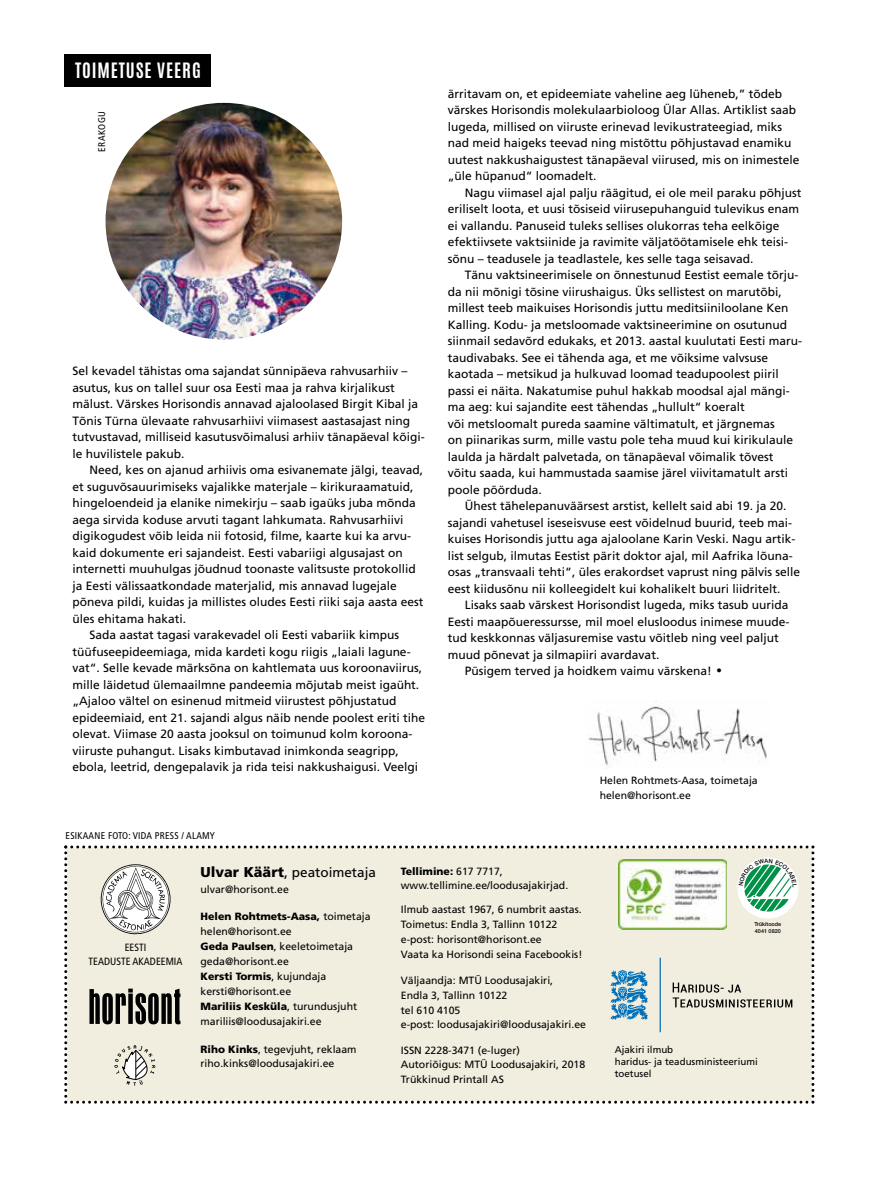
<style>
.page{position:relative;width:893px;height:1191px;background:#fff}
.page>*{position:absolute;margin:0;border:0;box-sizing:border-box;transform-origin:0 0}
.t1{font:condensed 51px "Aurora BT";letter-spacing:.015em;color:#000}
.t2{font:700 18px "Antonio";letter-spacing:.05em;color:#fff}
.t3{font:13.5px "Frutiger";color:#000}
.t4{font:12px/16.5px "Frutiger";color:#000}
.t5{font:10.5px/15px "Frutiger";color:#000}
.t6{font:condensed 10.5px/13.5px "Frutiger";color:#000;text-align:center}
.t7{font:9.75px/12px "Frutiger";color:#000}
.t8{font:condensed 9.75px "Frutiger";letter-spacing:.025em;color:#000}
.t9{font:condensed 9.75px "Frutiger";letter-spacing:.05em;color:#000}
.t10{font:500 5.55px/6.6px "Helvetica Neue LT Std";color:#000}
.s1{font-family:"Franklin Gothic";font-weight:600;font-size:13.5px}
.s2{font-weight:900;font-size:14.25px}
.s3{font-size:14.25px}
.s4{font-weight:900}
</style>
<div class="page">
<div style="left:65px;top:54px;width:146px;height:33px;background:#000"></div>
<img style="left:106px;top:103px;width:236px;height:236px;border-radius:50%">
<img style="left:588px;top:706px;width:179px;height:60px">
<svg style="left:64px;top:845px;width:750px;height:258px;background:#e7e6d8"></svg>
<h2 class="t2" style="left:75px;top:62px;width:127px">TOIMETUSE VEERG</h2>
<p class="t9" style="left:98px;top:151px;width:42px;rotate:-90deg">ERAKOGU</p>
<p class="t4" style="left:73px;top:364px;width:354px">Sel kevadel tähistas oma sajandat sünnipäeva rahvusarhiiv – asutus, kus on tallel suur osa Eesti maa ja rahva kirjalikust mälust. Värskes Horisondis annavad ajaloolased Birgit Kibal ja Tõnis Türna ülevaate rahvusarhiivi viimasest aastasajast ning tutvustavad, milliseid kasutusvõimalusi arhiiv tänapäeval kõigi&shy;le huvilistele pakub.</p>
<p class="t4" style="left:90px;top:463px;width:335px">Need, kes on ajanud arhiivis oma esivanemate jälgi, teavad,</p>
<p class="t4" style="left:73px;top:479px;width:342px">et suguvõsauurimiseks vajalikke materjale – kirikuraamatuid,</p>
<p class="t4" style="left:73px;top:496px;width:345px">hingeloendeid ja elanike nimekirju – saab igaüks juba mõnda</p>
<p class="t4" style="left:73px;top:512px;width:332px">aega sirvida koduse arvuti tagant lahkumata. Rahvusarhiivi</p>
<p class="t4" style="left:73px;top:529px;width:340px">digikogudest võib leida nii fotosid, filme, kaarte kui ka arvu-</p>
<p class="t4" style="left:73px;top:545px;width:332px">kaid dokumente eri sajandeist. Eesti vabariigi algusajast on</p>
<p class="t4" style="left:73px;top:562px;width:345px">internetti muuhulgas jõudnud toonaste valitsuste protokollid</p>
<p class="t4" style="left:73px;top:578px;width:326px">ja Eesti välissaatkondade materjalid, mis annavad lugejale</p>
<p class="t4" style="left:73px;top:595px;width:352px">põneva pildi, kuidas ja millistes oludes Eesti riiki saja aasta eest</p>
<p class="t4" style="left:73px;top:611px;width:115px">üles ehitama hakati.</p>
<p class="t4" style="left:90px;top:628px;width:311px">Sada aastat tagasi varakevadel oli Eesti vabariik kimpus</p>
<p class="t4" style="left:73px;top:644px;width:339px">tüüfuseepideemiaga, mida kardeti kogu riigis „laiali lagune-</p>
<p class="t4" style="left:73px;top:661px;width:351px">vat“. Selle kevade märksõna on kahtlemata uus koroonaviirus,</p>
<p class="t4" style="left:73px;top:677px;width:348px">mille läidetud ülemaailmne pandeemia mõjutab meist igaüht.</p>
<p class="t4" style="left:73px;top:694px;width:325px">„Ajaloo vältel on esinenud mitmeid viirustest põhjustatud</p>
<p class="t4" style="left:73px;top:710px;width:354px">epideemiaid, ent 21. sajandi algus näib nende poolest eriti tihe</p>
<p class="t4" style="left:73px;top:727px;width:341px">olevat. Viimase 20 aasta jooksul on toimunud kolm koroona-</p>
<p class="t4" style="left:73px;top:743px;width:328px">viiruste puhangut. Lisaks kimbutavad inimkonda seagripp,</p>
<p class="t4" style="left:73px;top:760px;width:347px">ebola, leetrid, dengepalavik ja rida teisi nakkushaigusi. Veelgi</p>
<p class="t8" style="left:66px;top:831px;width:151px">ESIKAANE FOTO: VIDA PRESS / ALAMY</p>
<p class="t4" style="left:448px;top:86px;width:353px">ärritavam on, et epideemiate vaheline aeg lüheneb,” tõdeb värskes Horisondis molekulaarbioloog Ülar Allas. Artiklist saab lugeda, millised on viiruste erinevad levikustrateegiad, miks nad meid haigeks teevad ning mistõttu põhjustavad enamiku uutest nakkushaigustest tänapäeval viirused, mis on inimestele „üle hüpanud“ loomadelt.</p>
<p class="t4" style="left:448px;top:185px;width:355px;text-indent:17px">Nagu viimasel ajal palju räägitud, ei ole meil paraku põhjust eriliselt loota, et uusi tõsiseid viirusepuhanguid tulevikus enam ei vallandu. Panuseid tuleks sellises olukorras teha eelkõige efektiivsete vaktsiinide ja ravimite väljatöötamisele ehk teisi&shy;sõnu – teadusele ja teadlastele, kes selle taga seisavad.</p>
<p class="t4" style="left:448px;top:268px;width:356px;text-indent:17px">Tänu vaktsineerimisele on õnnestunud Eestist eemale tõrju&shy;da nii mõnigi tõsine viirushaigus. Üks sellistest on marutõbi, millest teeb maikuises Horisondis juttu meditsiiniloolane Ken Kalling. Kodu- ja metsloomade vaktsineerimine on osutunud siinmail sedavõrd edukaks, et 2013. aastal kuulutati Eesti maru&shy;taudivabaks. See ei tähenda aga, et me võiksime valvsuse kaotada – metsikud ja hulkuvad loomad teadupoolest piiril passi ei näita. Nakatumise puhul hakkab moodsal ajal mängi&shy;ma aeg: kui sajandite eest tähendas „hullult“ koeralt<br>või metsloomalt pureda saamine vältimatult, et järgnemas<br>on piinarikas surm, mille vastu pole teha muud kui kirikulaule laulda ja härdalt palvetada, on tänapäeval võimalik tõvest võitu saada, kui hammustada saamise järel viivitamatult arsti poole pöörduda.</p>
<p class="t4" style="left:448px;top:499px;width:354px;text-indent:17px">Ühest tähelepanuväärsest arstist, kellelt said abi 19. ja 20. sajandi vahetusel iseseisvuse eest võidelnud buurid, teeb mai&shy;kuises Horisondis juttu aga ajaloolane Karin Veski. Nagu artik&shy;list selgub, ilmutas Eestist pärit doktor ajal, mil Aafrika lõuna&shy;osas „transvaali tehti“, üles erakordset vaprust ning pälvis selle eest kiidusõnu nii kolleegidelt kui kohalikelt buuri liidritelt.</p>
<p class="t4" style="left:465px;top:598px;width:325px">Lisaks saab värskest Horisondist lugeda, miks tasub uurida</p>
<p class="t4" style="left:448px;top:614px;width:343px">Eesti maapõueressursse, mil moel elusloodus inimese muude-</p>
<p class="t4" style="left:448px;top:631px;width:332px">tud keskkonnas väljasuremise vastu võitleb ning veel paljut</p>
<p class="t4" style="left:448px;top:647px;width:213px">muud põnevat ja silmapiiri avardavat.</p>
<p class="t4" style="left:465px;top:664px;width:260px">Püsigem terved ja hoidkem vaimu värskena! <span class="s1">•</span></p>
<p class="t5" style="left:600px;top:774px;width:160px">Helen Rohtmets-Aasa, toimetaja helen@horisont.ee</p>
<p class="t6" style="left:89px;top:941px;width:95px">EESTI<br>TEADUSTE AKADEEMIA</p>
<h1 class="t1" style="left:88px;top:976px;width:94px">horisont</h1>
<p class="t3" style="left:201px;top:866px;width:177px"><span class="s2">Ulvar Käärt</span><span class="s3">,</span> peatoimetaja</p>
<p class="t5" style="left:201px;top:883px;width:90px">ulvar@horisont.ee</p>
<p class="t5" style="left:201px;top:910px;width:172px"><span class="s4">Helen Rohtmets-Aasa,</span> toimetaja helen@horisont.ee<br><span class="s4">Geda Paulsen</span>, keeletoimetaja geda@horisont.ee<br><span class="s4">Kersti Tormis</span>, kujundaja kersti@horisont.ee<br><span class="s4">Mariliis Kesküla</span>, turundusjuht mariliis@loodusajakiri.ee</p>
<p class="t5" style="left:201px;top:1043px;width:158px;line-height:14.2px"><span class="s4">Riho Kinks</span>, tegevjuht, reklaam riho.kinks@loodusajakiri.ee</p>
<p class="t5" style="left:401px;top:864px;width:169px;line-height:14.2px"><span class="s4">Tellimine:</span> 617 7717, www.tellimine.ee/loodusajakirjad.</p>
<p class="t5" style="left:401px;top:902px;width:183px">Ilmub aastast 1967, 6 numbrit aastas.<br>Toimetus: Endla 3, Tallinn 10122 e-post: horisont@horisont.ee<br>Vaata ka Horisondi seina Facebookis!</p>
<p class="t5" style="left:401px;top:974px;width:187px;line-height:14.5px">Väljaandja: MTÜ Loodusajakiri,<br>Endla 3, Tallinn 10122<br>tel 610 4105<br>e-post: loodusajakiri@loodusajakiri.ee</p>
<p class="t5" style="left:401px;top:1044px;width:186px;line-height:14.2px">ISSN 2228-3471 (e-luger)<br>Autoriõigus: MTÜ Loodusajakiri, 2018<br>Trükkinud Printall AS</p>
<p class="t10" style="left:754px;top:920px;width:28px">Trükitoode<br>4041 0820</p>
<p class="t7" style="left:615px;top:1044px;width:144px">Ajakiri ilmub<br>haridus- ja teadusministeeriumi toetusel</p>
</div>
